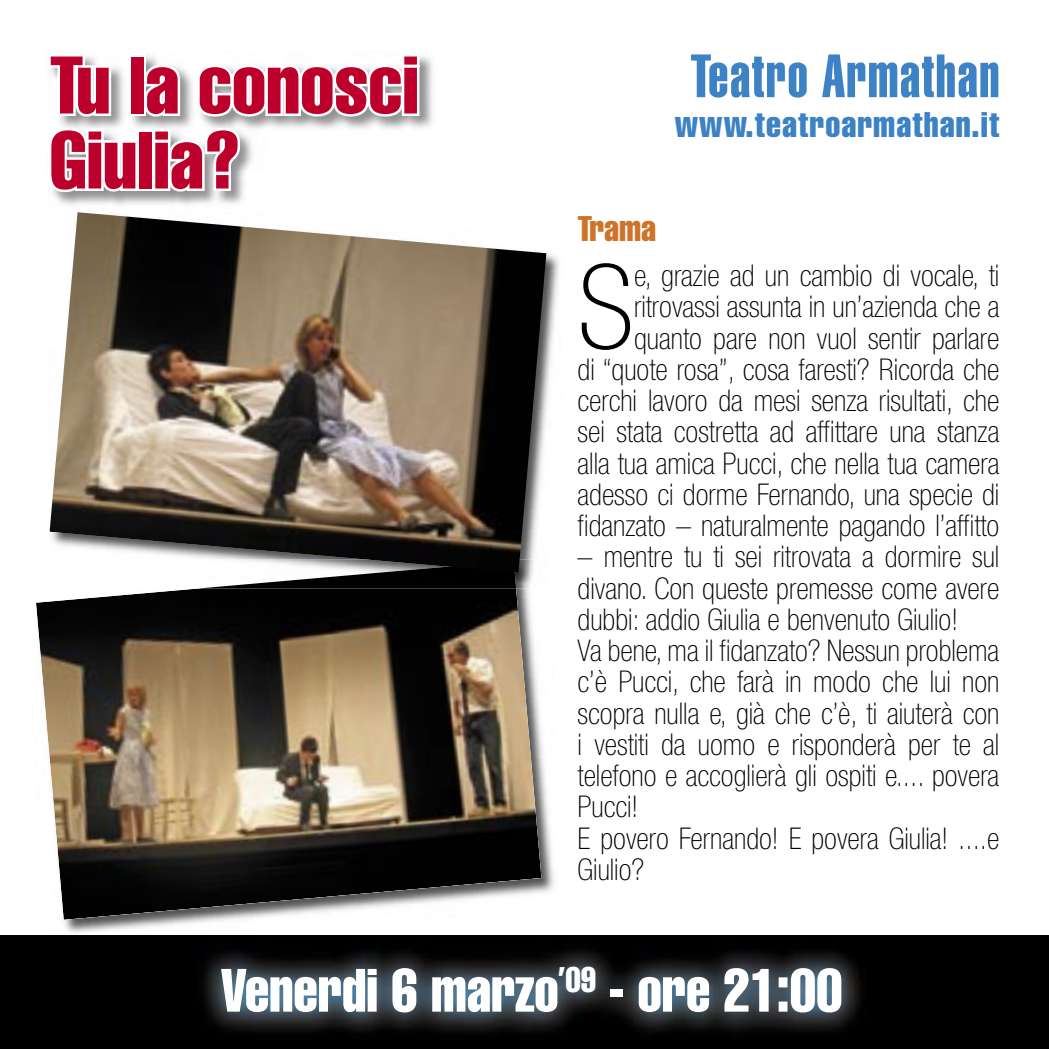
<style>
.page{position:relative;width:1049px;height:1049px;background:#fff}
.page>*{position:absolute;margin:0;border:0;box-sizing:border-box;transform-origin:0 0}
.t1{font:100 condensed 117.5px "Helvetica Neue";color:#000}
.t2{font:extra-condensed 80px/75px "Helvetica";color:#bd002b}
.t3{font:extra-condensed 60px "Helvetica";color:#fff;scale:.95 1}
.t4{font:60px "Helvetica Extra Compressed";letter-spacing:.03em;color:#3d82c4}
.t5{font:extra-condensed 35px "Helvetica";letter-spacing:.03em;color:#3d82c4}
.t6{font:extra-condensed 35px "Helvetica";color:#cd742a}
.t7{font:100 condensed 30px/31.2px "Helvetica Neue";color:#000;text-align:right}
</style>
<div class="page">
<div style="left:0;top:935px;width:1049px;height:114px;background:#000"></div>
<img style="left:64px;top:732px;width:490px;height:201px">
<img style="left:36px;top:588px;width:505px;height:332px">
<img style="left:54px;top:56px;width:379px;height:149px">
<svg style="left:50px;top:56px;width:64px;height:63px"></svg>
<div style="left:128px;top:54px;width:18px;height:62px;border:5px solid #fff"></div>
<svg style="left:142px;top:62px;width:41px;height:57px"></svg>
<svg style="left:195px;top:56px;width:227px;height:63px"></svg>
<svg style="left:52px;top:125px;width:88px;height:70px"></svg>
<div style="left:136px;top:129px;width:18px;height:62px;border:5px solid #fff"></div>
<svg style="left:150px;top:125px;width:93px;height:69px"></svg>
<img style="left:204px;top:950px;width:657px;height:82px">
<img style="left:49px;top:253px;width:510px;height:279px">
<img style="left:516px;top:573px;width:17px;height:15px">
<img style="left:204px;top:573px;width:312px;height:15px">
<img style="left:50px;top:212px;width:496px;height:361px">
<h2 class="t2" style="left:50px;top:46px;width:371px">Tu la conosci<br>Giulia?</h2>
<h3 class="t4" style="left:691px;top:40px;width:310px">Teatro Armathan</h3>
<p class="t5" style="left:675px;top:103px;width:326px">www.teatroarmathan.it</p>
<p class="t6" style="left:578px;top:206px;width:80px">Trama</p>
<h1 class="t1" style="left:578px;top:241px;width:58px">S</h1>
<p class="t7" style="left:578px;top:260px;width:423px">e, grazie ad un cambio di vocale, ti ritrovassi assunta in un’azienda che a quanto pare non vuol sentir parlare<br>di “quote rosa”, cosa faresti? Ricorda che cerchi lavoro da mesi senza risultati, che sei stata costretta ad affittare una stanza alla tua amica Pucci, che nella tua camera adesso ci dorme Fernando, una specie di fidanzato – naturalmente pagando l’affitto</p>
<p class="t7" style="left:578px;top:541px;width:423px;text-align:left">– mentre tu ti sei ritrovata a dormire sul divano. Con queste premesse come avere dubbi: addio Giulia e benvenuto Giulio!<br>Va bene, ma il fidanzato? Nessun problema c’è Pucci, che farà in modo che lui non scopra nulla e, già che c’è, ti aiuterà con i vestiti da uomo e risponderà per te al telefono e accoglierà gli ospiti e.... povera Pucci!<br>E povero Fernando! E povera Giulia! ....e Giulio?</p>
<h3 class="t3" style="left:221px;top:952px;width:656px">Venerdi 6 marzo<sup>’09</sup> - ore 21:00</h3>
</div>
